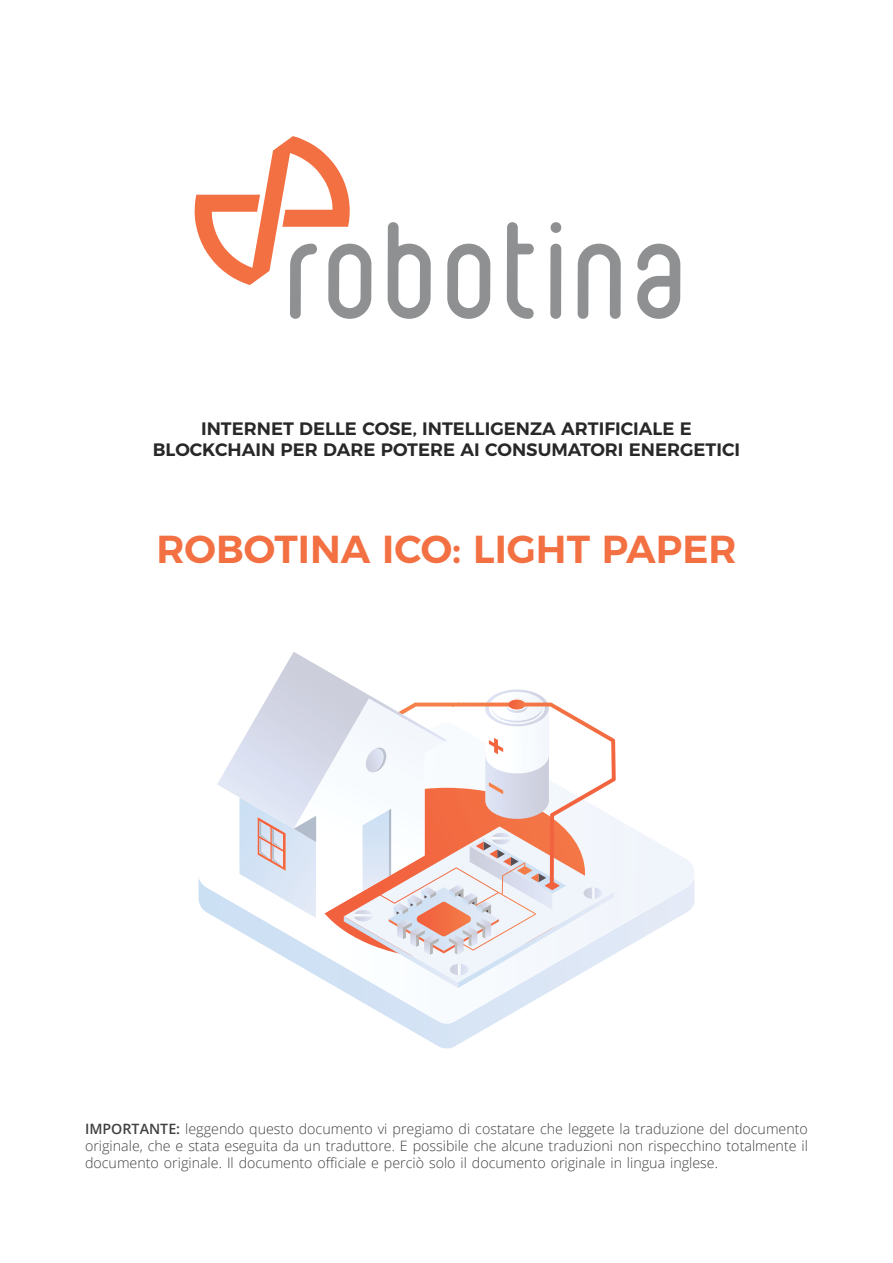
<style>
.page{position:relative;width:893px;height:1263px;background:#fff}
.page>*{position:absolute;margin:0;border:0;box-sizing:border-box;transform-origin:0 0}
.t1{font:600 39px "Montserrat";color:#f37043}
.t2{font:600 18px/21.6px "Montserrat";color:#292829;text-align:center}
.t3{font:300 14.25px/17.1px "Open Sans";color:#414042;text-align:justify}
.s1{font-weight:600}
</style>
<div class="page">
<svg style="left:388px;top:222px;width:43px;height:97px"></svg>
<svg style="left:447px;top:244px;width:43px;height:75px"></svg>
<svg style="left:507px;top:222px;width:27px;height:97px"></svg>
<svg style="left:550px;top:222px;width:11px;height:97px"></svg>
<svg style="left:578px;top:244px;width:43px;height:75px"></svg>
<svg style="left:637px;top:244px;width:43px;height:75px"></svg>
<svg style="left:195px;top:136px;width:176px;height:183px"></svg>
<svg style="left:399px;top:1023px;width:96px;height:25px"></svg>
<svg style="left:198px;top:819px;width:496px;height:204px"></svg>
<svg style="left:217px;top:652px;width:399px;height:336px"></svg>
<p class="t2" style="left:153px;top:416px;width:589px">INTERNET DELLE COSE, INTELLIGENZA ARTIFICIALE E<br>BLOCKCHAIN PER DARE POTERE AI CONSUMATORI ENERGETICI</p>
<h1 class="t1" style="left:156px;top:517px;width:582px">ROBOTINA ICO: LIGHT PAPER</h1>
<p class="t3" style="left:85px;top:1119px;width:724px"><span class="s1">IMPORTANTE:</span> leggendo questo documento vi pregiamo di costatare che leggete la traduzione del documento originale, che e stata eseguita da un traduttore. E possibile che alcune traduzioni non rispecchino totalmente il documento originale. Il documento officiale e perciò solo il documento originale in lingua inglese.</p>
</div>
